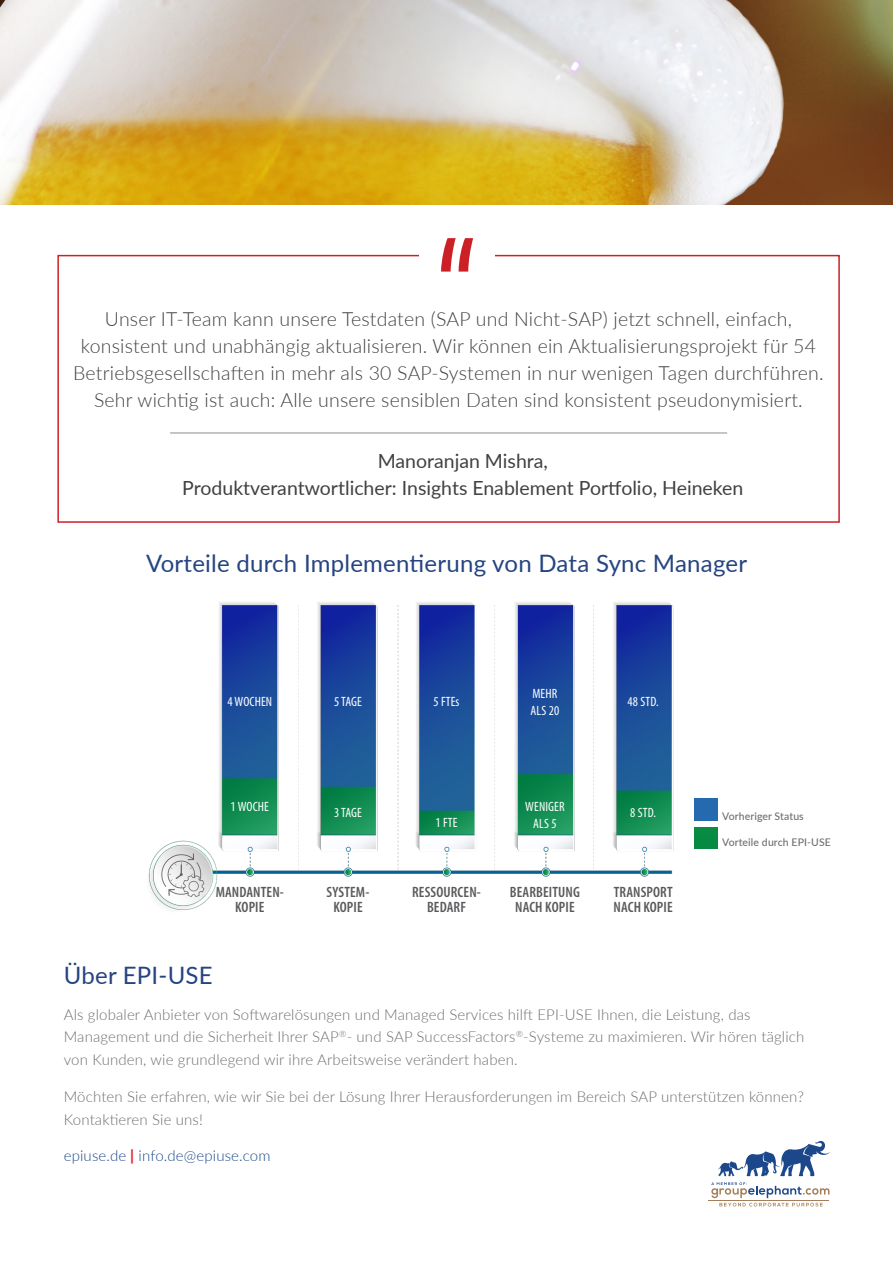
<style>
.page{position:relative;width:893px;height:1263px;background:#fff}
.page>*{position:absolute;margin:0;border:0;box-sizing:border-box;transform-origin:0 0}
.t1{font:24px "Lato";letter-spacing:.01em;color:#254481}
.t2{font:300 19.5px/27px "Lato";letter-spacing:.01em;color:#424142;text-align:center}
.t3{font:19.5px/27px "Lato";color:#424142;text-align:center}
.t4{font:300 15px/22.5px "Lato";letter-spacing:.01em;color:#6d6e71}
.t5{font:600 condensed 15px/15px "Myriad Pro";letter-spacing:.01em;color:#58595b;text-align:center}
.t6{font:300 15px "Lato";letter-spacing:.01em;color:#1c478a}
.t7{font:condensed 13.5px/16.2px "Myriad Pro";letter-spacing:.01em;color:#fff}
.t8{font:500 10.5px "Lato";letter-spacing:.01em;color:#6d6e71}
.s1{font-weight:800;color:#ed2129}
</style>
<div class="page">
<img style="left:0;top:0;width:893px;height:204px">
<img style="left:148px;top:602px;width:570px;height:308px">
<div style="left:57px;top:255px;width:783px;height:268px;border:2px solid #cc2027"></div>
<div style="left:419px;top:245px;width:76px;height:46px;background:#fff"></div>
<svg style="left:441px;top:238px;width:32px;height:34px"></svg>
<hr style="left:170px;top:433px;width:557px;height:1px;background:#424142">
<img style="left:695px;top:798px;width:22px;height:22px">
<img style="left:695px;top:827px;width:22px;height:21px">
<hr style="left:708px;top:1200px;width:121px;height:1px;background:#a37e58">
<svg style="left:711px;top:1141px;width:119px;height:66px"></svg>
<p class="t2" style="left:73px;top:305px;width:752px">Unser IT-Team kann unsere Testdaten (SAP und Nicht-SAP) jetzt schnell, einfach, konsistent und unabhängig aktualisieren. Wir können ein Aktualisierungsprojekt für 54<br>Betriebsgesellschaften in mehr als 30 SAP-Systemen in nur wenigen Tagen durchführen.<br>Sehr wichtig ist auch: Alle unsere sensiblen Daten sind konsistent pseudonymisiert.</p>
<h2 class="t3" style="left:182px;top:446px;width:563px">Manoranjan Mishra,<br>Produktverantwortlicher: Insights Enablement Portfolio, Heineken</h2>
<h1 class="t1" style="left:146px;top:546px;width:603px">Vorteile durch Implementierung von Data Sync Manager</h1>
<p class="t7" style="left:227px;top:693px;width:46px">4 WOCHEN</p>
<p class="t7" style="left:334px;top:693px;width:29px">5 TAGE</p>
<p class="t7" style="left:433px;top:693px;width:28px">5 FTEs</p>
<p class="t7" style="left:531px;top:686px;width:30px">MEHR<br>ALS 20</p>
<p class="t7" style="left:628px;top:693px;width:33px">48 STD.</p>
<p class="t7" style="left:231px;top:799px;width:40px">1 WOCHE</p>
<p class="t7" style="left:334px;top:804px;width:29px">3 TAGE</p>
<p class="t7" style="left:435px;top:814px;width:24px">1 FTE</p>
<p class="t7" style="left:525px;top:799px;width:41px;text-align:center">WENIGER<br>ALS 5</p>
<p class="t7" style="left:630px;top:804px;width:27px">8 STD.</p>
<p class="t8" style="left:722px;top:808px;width:83px">Vorheriger Status</p>
<p class="t8" style="left:722px;top:834px;width:110px">Vorteile durch EPI-USE</p>
<p class="t5" style="left:216px;top:884px;width:70px">MANDANTEN-<br>KOPIE</p>
<p class="t5" style="left:327px;top:884px;width:44px">SYSTEM-<br>KOPIE</p>
<p class="t5" style="left:412px;top:884px;width:70px">RESSOURCEN-<br>BEDARF</p>
<p class="t5" style="left:510px;top:884px;width:72px">BEARBEITUNG<br>NACH KOPIE</p>
<p class="t5" style="left:614px;top:884px;width:61px;text-align:left">TRANSPORT<br>NACH KOPIE</p>
<h1 class="t1" style="left:64px;top:958px;width:150px">Über EPI-USE</h1>
<p class="t4" style="left:64px;top:1002px;width:742px">Als globaler Anbieter von Softwarelösungen und Managed Services hilft EPI-USE Ihnen, die Leistung, das<br>Management und die Sicherheit Ihrer SAP<sup>®</sup>- und SAP SuccessFactors<sup>®</sup>-Systeme zu maximieren. Wir hören täglich von Kunden, wie grundlegend wir ihre Arbeitsweise verändert haben.</p>
<p class="t4" style="left:64px;top:1085px;width:741px">Möchten Sie erfahren, wie wir Sie bei der Lösung Ihrer Herausforderungen im Bereich SAP unterstützen können?<br>Kontaktieren Sie uns!</p>
<p class="t6" style="left:64px;top:1145px;width:208px">epiuse.de <span class="s1">|</span> info.de@epiuse.com</p>
</div>
